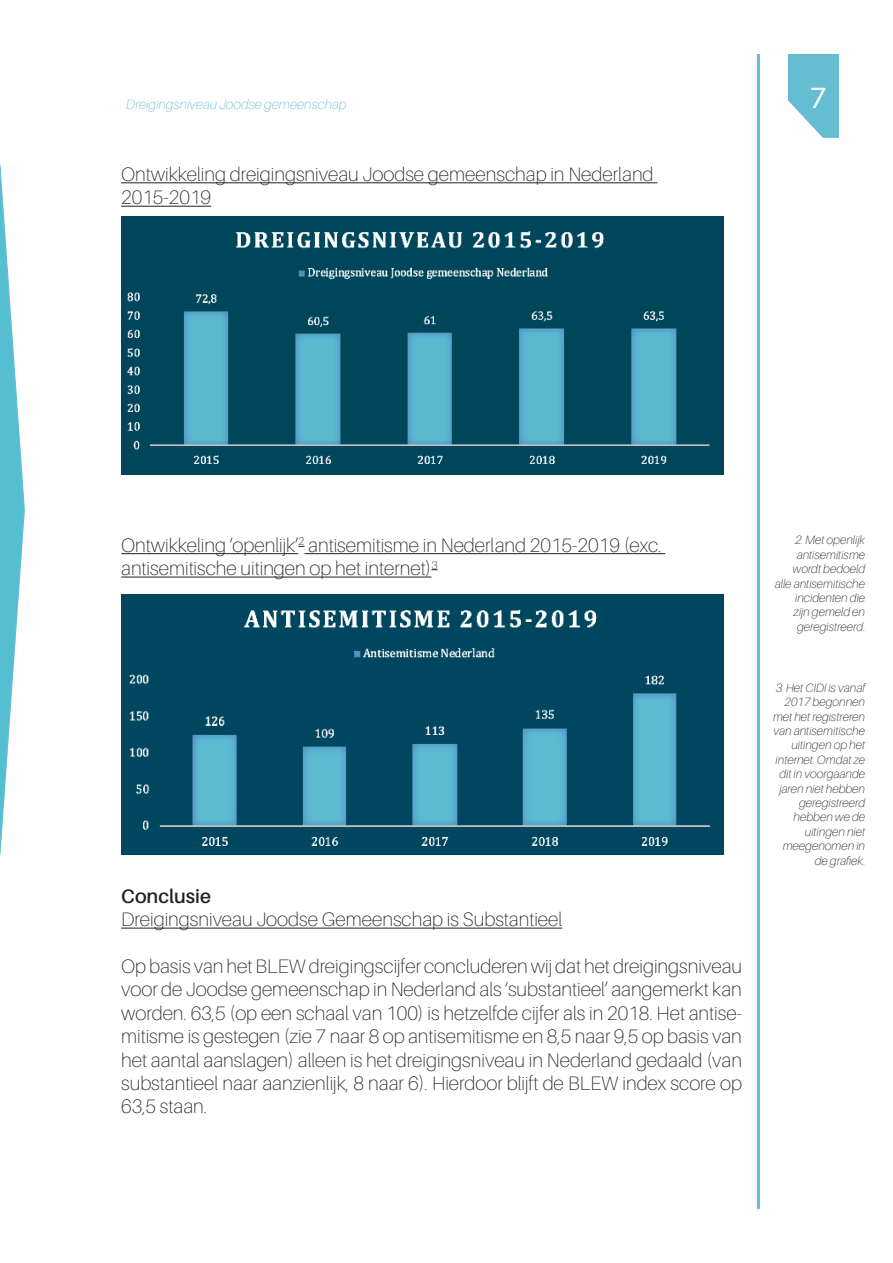
<style>
.page{position:relative;width:893px;height:1263px;background:#fff}
.page>*{position:absolute;margin:0;border:0;box-sizing:border-box;transform-origin:0 0}
.t1{font:29.25px "Aileron";color:#fff}
.t2{font:100 19.5px/23.4px "Aileron";color:#231f20;text-align:justify}
.t3{font:600 19.5px "Aileron";color:#231f20}
.t4{font:italic 100 13.5px "Aileron";color:#65bdd2}
.t5{font:italic 100 12px/14.4px "Aileron";color:#231f20;text-align:right}
.s1{font-style:normal}
</style>
<div class="page">
<hr style="left:121px;top:182px;width:536px;height:1px;background:#231f20">
<hr style="left:121px;top:206px;width:90px;height:1px;background:#231f20">
<hr style="left:121px;top:553px;width:177px;height:1px;background:#231f20">
<hr style="left:304px;top:553px;width:361px;height:1px;background:#231f20">
<hr style="left:121px;top:577px;width:310px;height:1px;background:#231f20">
<hr style="left:121px;top:928px;width:441px;height:1px;background:#231f20">
<svg style="left:788px;top:54px;width:51px;height:84px;background:#7cc7d8"></svg>
<hr style="left:757px;top:54px;width:3px;height:1155px;background:#65bdd2">
<svg style="left:0;top:164px;width:25px;height:691px"></svg>
<img style="left:121px;top:217px;width:603px;height:258px">
<img style="left:121px;top:595px;width:603px;height:260px">
<p class="t4" style="left:126px;top:97px;width:222px">Dreigingsniveau Joodse gemeenschap</p>
<p class="t1" style="left:810px;top:82px;width:18px">7</p>
<p class="t2" style="left:121px;top:163px;width:534px">Ontwikkeling dreigingsniveau Joodse gemeenschap in Nederland</p>
<p class="t2" style="left:121px;top:186px;width:92px">2015-2019</p>
<p class="t2" style="left:121px;top:533px;width:542px">Ontwikkeling ‘openlijk’<sup>2</sup> antisemitisme in Nederland 2015-2019 (exc.</p>
<p class="t2" style="left:121px;top:557px;width:318px">antisemitische uitingen op het internet)<sup>3</sup></p>
<p class="t3" style="left:121px;top:885px;width:91px">Conclusie</p>
<p class="t2" style="left:121px;top:908px;width:443px">Dreigingsniveau Joodse Gemeenschap is Substantieel</p>
<p class="t2" style="left:121px;top:955px;width:622px">Op basis van het BLEW dreigingscijfer concluderen wij dat het dreigingsniveau voor de Joodse gemeenschap in Nederland als ‘substantieel’ aangemerkt kan worden. 63,5 (op een schaal van 100) is hetzelfde cijfer als in 2018. Het antise&shy;mitisme is gestegen (zie 7 naar 8 op antisemitisme en 8,5 naar 9,5 op basis van het aantal aanslagen) alleen is het dreigingsniveau in Nederland gedaald (van substantieel naar aanzienlijk, 8 naar 6). Hierdoor blijft de BLEW index score op 63,5 staan.</p>
<p class="t5" style="left:775px;top:533px;width:92px">2. Met openlijk antisemitisme wordt bedoeld alle antisemitische incidenten die<br>zijn gemeld en geregistreerd<span class="s1">.</span></p>
<p class="t5" style="left:773px;top:680px;width:94px">3. Het CIDI is vanaf<br>2017 begonnen met het registreren van antisemitische uitingen op het internet. Omdat ze dit in voorgaande jaren niet hebben geregistreerd hebben we de uitingen niet meegenomen in de grafiek<span class="s1">.</span></p>
</div>
